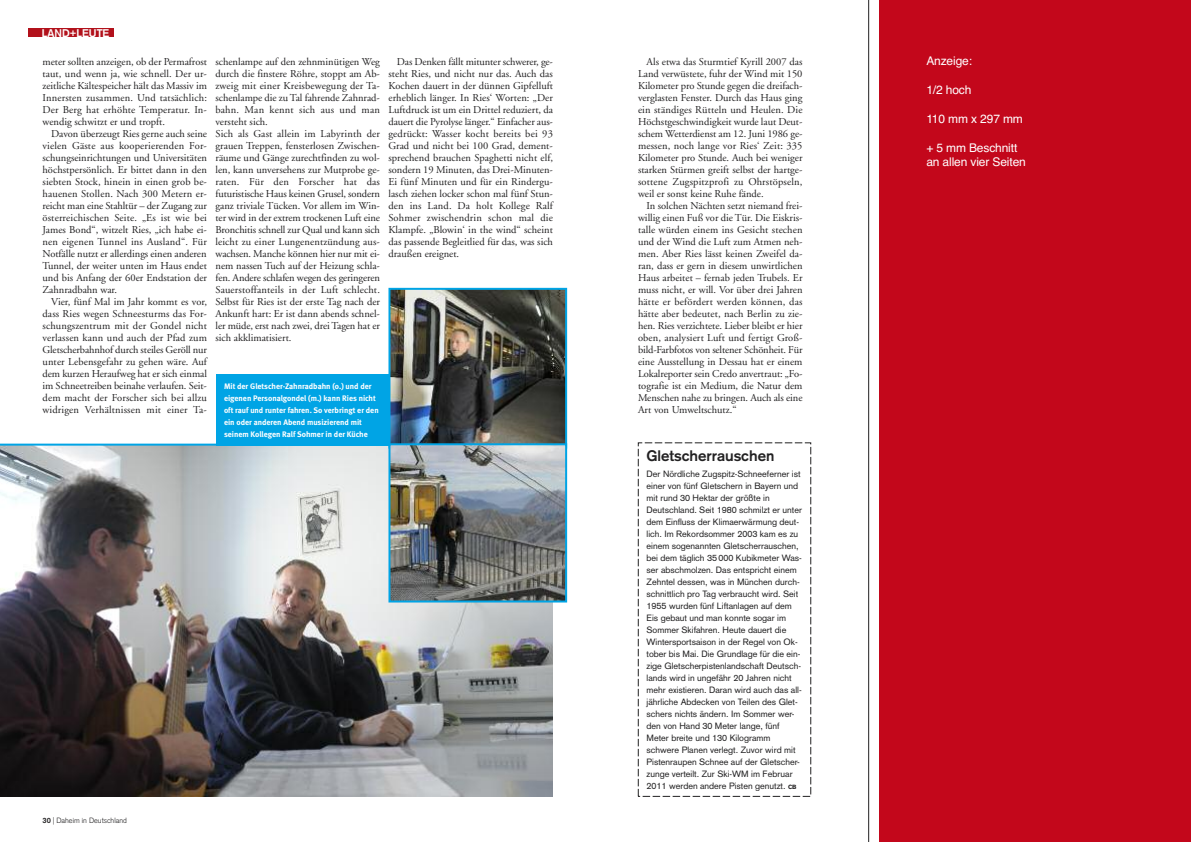
<style>
.page{position:relative;width:1191px;height:842px;background:#fff}
.page>*{position:absolute;margin:0;border:0;box-sizing:border-box;transform-origin:0 0}
.t1{font:700 15px "Akzidenz Grotesk";color:#222122}
.t2{font:12px/14.4px "Helvetica";letter-spacing:-.01em;color:#fff}
.t3{font:700 11px "Akzidenz Grotesk";letter-spacing:.005em;color:#fff}
.t4{font:10.5px/12px "Adobe Garamond";color:#222122;text-align:justify}
.t5{font:9px/12px "Akzidenz Grotesk";color:#222122}
.t6{font:700 8px/12px "Meta";color:#fff}
.t7{font:300 7.5px "Akzidenz Grotesk";color:#222122}
.s1{font-weight:900;font-size:6px}
.s2{font-weight:700}
</style>
<div class="page">
<div style="left:28px;top:28px;width:86px;height:9px;background:#b2111b"></div>
<div style="left:879px;top:0;width:311px;height:842px;background:#c3071b"></div>
<hr style="left:868px;top:0;width:1px;height:842px;background:#222122">
<div style="left:638px;top:443px;width:173px;height:354px;border:1px dashed #222122"></div>
<img style="left:0;top:446px;width:553px;height:351px">
<div style="left:215px;top:374px;width:173px;height:71px;background:#00a4e5"></div>
<img style="left:391px;top:291px;width:173px;height:152px">
<div style="left:388px;top:288px;width:179px;height:161px;border:2px solid #00a4e5"></div>
<img style="left:391px;top:446px;width:173px;height:153px">
<div style="left:388px;top:443px;width:179px;height:159px;border:2px solid #00a4e5"></div>
<hr style="left:0;top:444px;width:388px;height:2px;background:#00a4e5">
<p class="t3" style="left:42px;top:29px;width:69px">LAND+LEUTE</p>
<p class="t4" style="left:215px;top:56px;width:166px;text-align:left">schenlampe auf den zehnminütigen Weg durch die finstere Röhre, stoppt am Ab&shy;zweig mit einer Kreisbewegung der Ta&shy;schenlampe die zu Tal fahrende Zahnrad&shy;bahn. Man kennt sich aus und man versteht sich.<br>Sich als Gast allein im Labyrinth der grauen Treppen, fensterlosen Zwischen&shy;räume und Gänge zurechtfinden zu wol&shy;len, kann unversehens zur Mutprobe ge&shy;raten. Für den Forscher hat das futuristische Haus keinen Grusel, sondern ganz triviale Tücken. Vor allem im Win&shy;ter wird in der extrem trockenen Luft eine Bronchitis schnell zur Qual und kann sich leicht zu einer Lungenentzündung aus&shy;wachsen. Manche können hier nur mit ei&shy;nem nassen Tuch auf der Heizung schla&shy;fen. Andere schlafen wegen des geringeren Sauerstoffanteils in der Luft schlecht.<br>Selbst für Ries ist der erste Tag nach der Ankunft hart: Er ist dann abends schnel&shy;ler müde, erst nach zwei, drei Tagen hat er sich akklimatisiert.</p>
<p class="t4" style="left:43px;top:56px;width:166px">meter sollten anzeigen, ob der Permafrost taut, und wenn ja, wie schnell. Der ur&shy;zeitliche Kältespeicher hält das Massiv im Innersten zusammen. Und tatsächlich:<br>Der Berg hat erhöhte Temperatur. In&shy;wendig schwitzt er und tropft.</p>
<p class="t4" style="left:43px;top:128px;width:166px;text-indent:9px">Davon überzeugt Ries gerne auch seine vielen Gäste aus kooperierenden For&shy;schungseinrichtungen und Universitäten höchstpersönlich. Er bittet dann in den siebten Stock, hinein in einen grob be&shy;hauenen Stollen. Nach 300 Metern er&shy;reicht man eine Stahltür – der Zugang zur österreichischen Seite. „Es ist wie bei James Bond“, witzelt Ries, „ich habe ei&shy;nen eigenen Tunnel ins Ausland“. Für Notfälle nutzt er allerdings einen anderen Tunnel, der weiter unten im Haus endet und bis Anfang der 60er Endstation der Zahnradbahn war.</p>
<p class="t4" style="left:43px;top:296px;width:166px;text-indent:9px">Vier, fünf Mal im Jahr kommt es vor, dass Ries wegen Schneesturms das For&shy;schungszentrum mit der Gondel nicht verlassen kann und auch der Pfad zum Gletscherbahnhof durch steiles Geröll nur unter Lebensgefahr zu gehen wäre. Auf dem kurzen Heraufweg hat er sich einmal im Schneetreiben beinahe verlaufen. Seit&shy;dem macht der Forscher sich bei allzu widrigen Verhältnissen mit einer Ta-</p>
<p class="t6" style="left:224px;top:381px;width:156px">Mit der Gletscher-Zahnradbahn (o.) und der eigenen Personalgondel (m.) kann Ries nicht oft rauf und runter fahren. So verbringt er den ein oder anderen Abend musizierend mit seinem Kollegen Ralf Sohmer in der Küche</p>
<p class="t4" style="left:388px;top:56px;width:166px;text-indent:9px">Das Denken fällt mitunter schwerer, ge&shy;steht Ries, und nicht nur das. Auch das Kochen dauert in der dünnen Gipfelluft erheblich länger. In Ries‘ Worten: „Der Luftdruck ist um ein Drittel reduziert, da dauert die Pyrolyse länger.“ Einfacher aus&shy;gedrückt: Wasser kocht bereits bei 93<br>Grad und nicht bei 100 Grad, dement&shy;sprechend brauchen Spaghetti nicht elf, sondern 19 Minuten, das Drei-Minuten-Ei fünf Minuten und für ein Rindergu&shy;lasch ziehen locker schon mal fünf Stun&shy;den ins Land. Da holt Kollege Ralf Sohmer zwischendrin schon mal die Klampfe. „Blowin‘ in the wind“ scheint das passende Begleitlied für das, was sich draußen ereignet.</p>
<p class="t4" style="left:638px;top:56px;width:166px;text-indent:9px">Als etwa das Sturmtief Kyrill 2007 das Land verwüstete, fuhr der Wind mit 150<br>Kilometer pro Stunde gegen die dreifach&shy;verglasten Fenster. Durch das Haus ging ein ständiges Rütteln und Heulen. Die Höchstgeschwindigkeit wurde laut Deut&shy;schem Wetterdienst am 12. Juni 1986 ge&shy;messen, noch lange vor Ries‘ Zeit: 335<br>Kilometer pro Stunde. Auch bei weniger starken Stürmen greift selbst der hartge&shy;sottene Zugspitzprofi zu Ohrstöpseln, weil er sonst keine Ruhe fände.</p>
<p class="t4" style="left:638px;top:200px;width:166px;text-indent:9px">In solchen Nächten setzt niemand frei&shy;willig einen Fuß vor die Tür. Die Eiskris&shy;talle würden einem ins Gesicht stechen und der Wind die Luft zum Atmen neh&shy;men. Aber Ries lässt keinen Zweifel da&shy;ran, dass er gern in diesem unwirtlichen Haus arbeitet – fernab jeden Trubels. Er muss nicht, er will. Vor über drei Jahren hätte er befördert werden können, das hätte aber bedeutet, nach Berlin zu zie&shy;hen. Ries verzichtete. Lieber bleibt er hier oben, analysiert Luft und fertigt Groß&shy;bild-Farbfotos von seltener Schönheit. Für eine Ausstellung in Dessau hat er einem Lokalreporter sein Credo anvertraut: „Fo&shy;tografie ist ein Medium, die Natur dem Menschen nahe zu bringen. Auch als eine Art von Umweltschutz.“</p>
<h1 class="t1" style="left:646px;top:450px;width:129px">Gletscherrauschen</h1>
<p class="t5" style="left:646px;top:468px;width:157px">Der Nördliche Zugspitz-Schneeferner ist einer von fünf Gletschern in Bayern und mit rund 30 Hektar der größte in Deutschland. Seit 1980 schmilzt er unter dem Einfluss der Klimaerwärmung deut&shy;lich. Im Rekordsommer 2003 kam es zu einem sogenannten Gletscherrauschen, bei dem täglich 35000 Kubikmeter Was&shy;ser abschmolzen. Das entspricht einem Zehntel dessen, was in München durch&shy;schnittlich pro Tag verbraucht wird. Seit 1955 wurden fünf Liftanlagen auf dem Eis gebaut und man konnte sogar im Sommer Skifahren. Heute dauert die Wintersportsaison in der Regel von Ok&shy;tober bis Mai. Die Grundlage für die ein&shy;zige Gletscherpistenlandschaft Deutsch&shy;lands wird in ungefähr 20 Jahren nicht mehr existieren. Daran wird auch das all&shy;jährliche Abdecken von Teilen des Glet&shy;schers nichts ändern. Im Sommer wer&shy;den von Hand 30 Meter lange, fünf Meter breite und 130 Kilogramm schwere Planen verlegt. Zuvor wird mit Pistenraupen Schnee auf der Gletscher&shy;zunge verteilt. Zur Ski-WM im Februar 2011 werden andere Pisten genutzt. <span class="s1">CB</span></p>
<p class="t7" style="left:43px;top:818px;width:86px"><span class="s2">30</span> | Daheim in Deutschland</p>
<p class="t2" style="left:926px;top:54px;width:47px">Anzeige:</p>
<p class="t2" style="left:926px;top:83px;width:47px">1/2 hoch</p>
<p class="t2" style="left:926px;top:112px;width:98px">110 mm x 297 mm</p>
<p class="t2" style="left:926px;top:141px;width:101px">+ 5 mm Beschnitt an allen vier Seiten</p>
</div>
